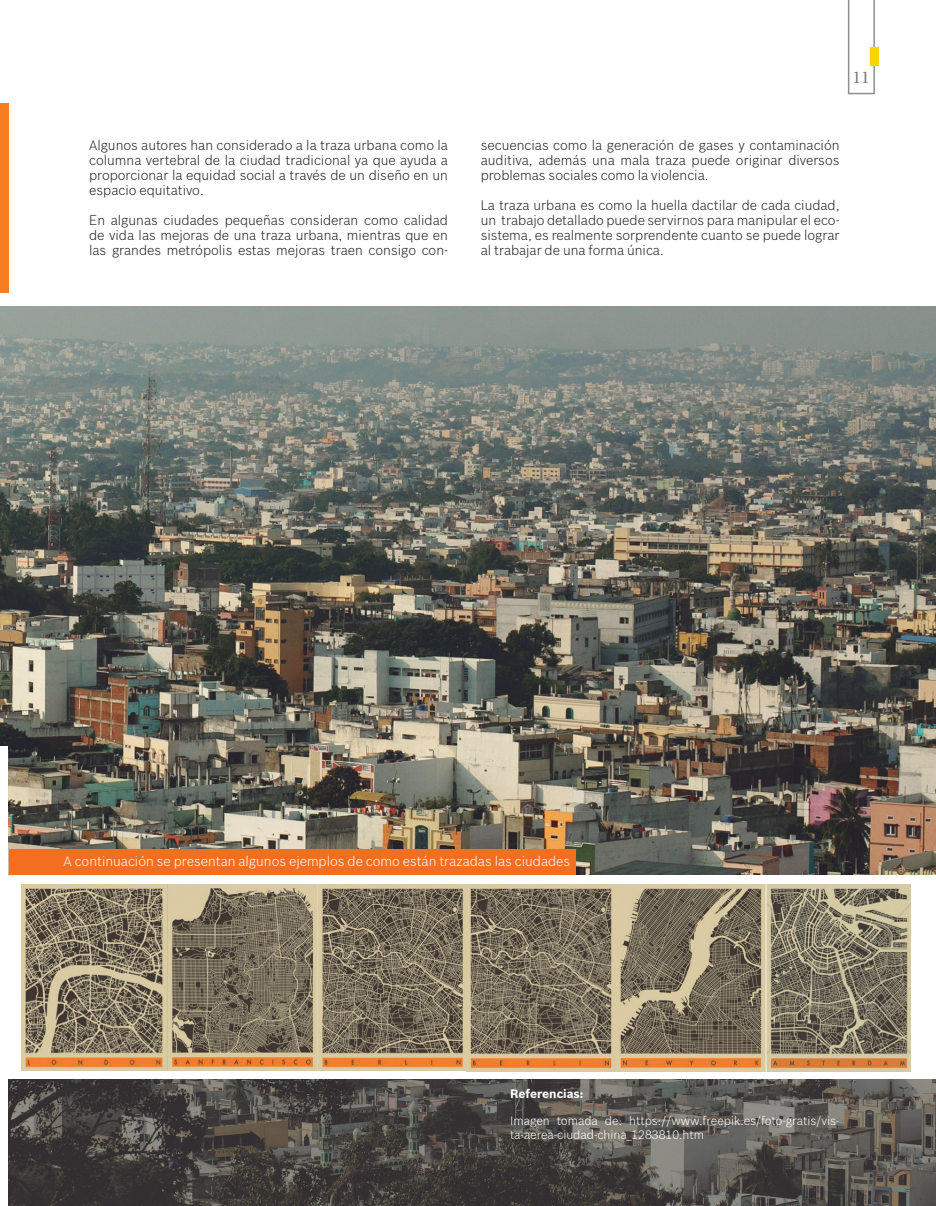
<style>
.page{position:relative;width:936px;height:1206px;background:#fff}
.page>*{position:absolute;margin:0;border:0;box-sizing:border-box;transform-origin:0 0}
.t1{font:18px "Minion Pro";color:#76787b}
.t2{font:300 13.5px/15px "Bosch Sans";color:#231f20;text-align:justify}
.t3{font:300 13.5px "Bosch Sans";color:#fff}
.t4{font:300 12px/13.5px "Bosch Sans";color:#fff}
.t5{font:700 12px "Bosch Sans";color:#fff}
</style>
<div class="page">
<img style="left:9px;top:745px;width:926px;height:129px">
<svg style="left:847px;top:0;width:27px;height:94px"></svg>
<div style="left:869px;top:47px;width:9px;height:19px;background:#fed304"></div>
<div style="left:0;top:103px;width:9px;height:189px;background:#f47d21"></div>
<img style="left:22px;top:884px;width:888px;height:187px">
<img style="left:9px;top:1079px;width:926px;height:126px">
<div style="left:9px;top:848px;width:566px;height:26px;background:#f36e21"></div>
<img style="left:0;top:307px;width:935px;height:438px">
<p class="t2" style="left:89px;top:137px;width:360px">Algunos autores han considerado a la traza urbana como la columna vertebral de la ciudad tradicional ya que ayuda a proporcionar la equidad social a través de un diseño en un espacio equitativo.</p>
<p class="t2" style="left:89px;top:212px;width:360px">En algunas ciudades pequeñas consideran como calidad de vida las mejoras de una traza urbana, mientras que en las grandes metrópolis estas mejoras traen consigo con-</p>
<h1 class="t1" style="left:852px;top:65px;width:19px">11</h1>
<p class="t2" style="left:480px;top:137px;width:360px">secuencias como la generación de gases y contaminación auditiva, además una mala traza puede originar diversos problemas sociales como la violencia.</p>
<p class="t2" style="left:480px;top:197px;width:360px">La traza urbana es como la huella dactilar de cada ciudad, un trabajo detallado puede servirnos para manipular el eco&shy;sistema, es realmente sorprendente cuanto se puede lograr al trabajar de una forma única.</p>
<p class="t3" style="left:64px;top:852px;width:508px">A continuación se presentan algunos ejemplos de como están trazadas las ciudades</p>
<p class="t5" style="left:509px;top:1086px;width:75px">Referencias:</p>
<p class="t4" style="left:509px;top:1113px;width:331px">Imagen tomada de: https://www.freepik.es/foto-gratis/vis&shy;ta-aerea-ciudad-china_1283810.htm</p>
</div>
